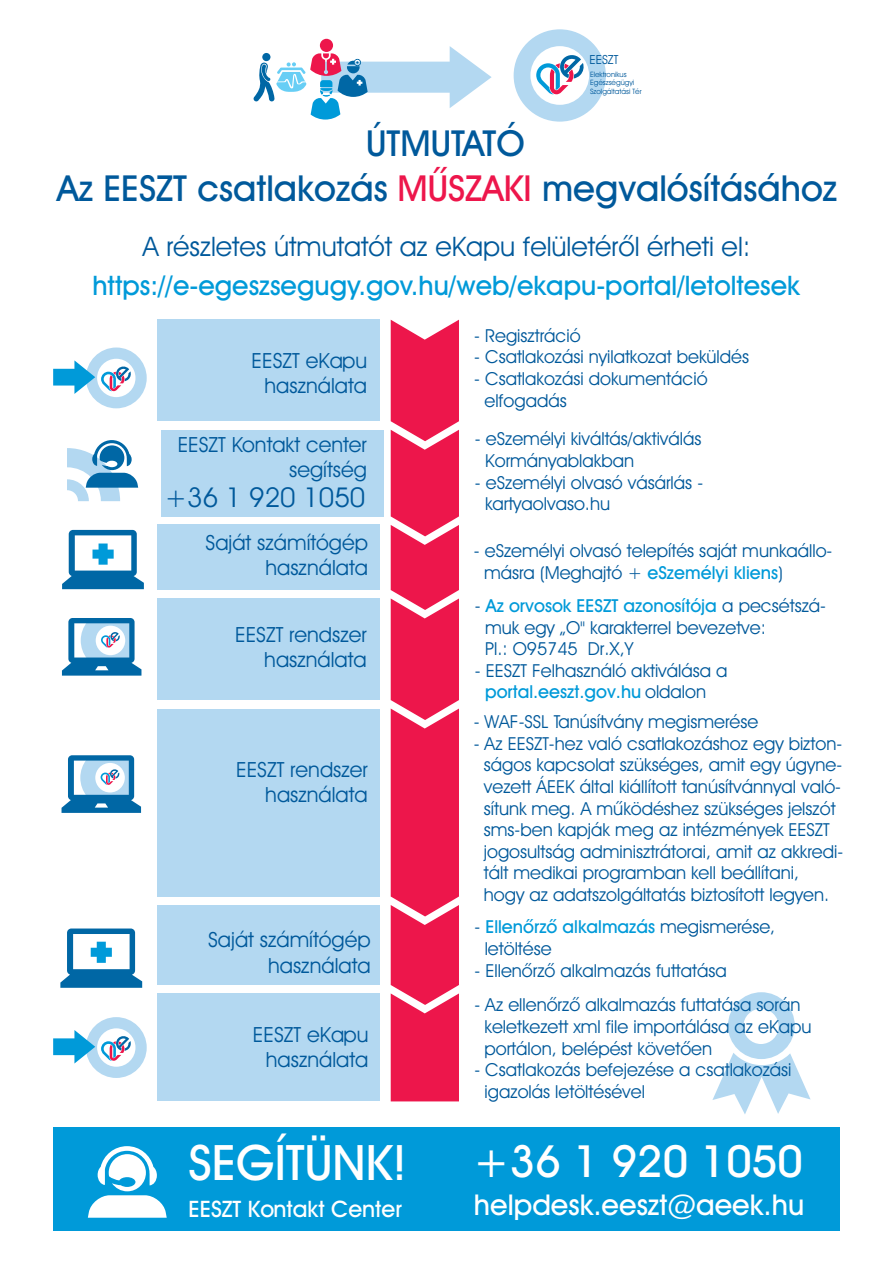
<style>
.page{position:relative;width:894px;height:1263px;background:#fff}
.page>*{position:absolute;margin:0;border:0;box-sizing:border-box;transform-origin:0 0}
.t1{font:700 49.05px "H Avant Garde Gothic";color:#fff}
.t2{font:700 44.55px "H Avant Garde Gothic";color:#fff}
.t3{font:700 36px/45.5px "H Avant Garde Gothic";color:#00599b;text-align:center}
.t4{font:700 28.8px "H Avant Garde Gothic";color:#fff}
.t5{font:27.45px "H Avant Garde Gothic";color:#00599b}
.t6{font:700 27px "H Avant Garde Gothic";color:#009ad9}
.t7{font:27px "H Avant Garde Gothic";color:#00599b}
.t8{font:700 22.8px "H Avant Garde Gothic";color:#fff}
.t9{font:21px/25.2px "H Avant Garde Gothic";color:#00599b;text-align:right}
.t10{font:18px/21.6px "H Avant Garde Gothic";color:#00599b}
.t11{font:12.6px "H Avant Garde Gothic";color:#00599b}
.t12{font:7.35px/8.9px "H Avant Garde Gothic";color:#00599b}
.s1{color:#ed164b}
.s2{font-weight:700;color:#009ad9}
</style>
<div class="page">
<div style="left:53px;top:1128px;width:786px;height:103px;background:#009ad9"></div>
<svg style="left:88px;top:1146px;width:79px;height:72px"></svg>
<svg style="left:712px;top:992px;width:99px;height:122px"></svg>
<svg style="left:391px;top:320px;width:68px;height:781px;background:#ee2858"></svg>
<div style="left:158px;top:320px;width:222px;height:101px;background:#b3d8f1"></div>
<div style="left:162px;top:430px;width:222px;height:86px;background:#b3d8f1"></div>
<div style="left:158px;top:525px;width:222px;height:65px;background:#b3d8f1"></div>
<div style="left:158px;top:599px;width:222px;height:101px;background:#b3d8f1"></div>
<div style="left:158px;top:709px;width:222px;height:188px;background:#b3d8f1"></div>
<div style="left:158px;top:905px;width:222px;height:80px;background:#b3d8f1"></div>
<div style="left:158px;top:993px;width:222px;height:108px;background:#b3d8f1"></div>
<svg style="left:67px;top:440px;width:71px;height:61px"></svg>
<svg style="left:62px;top:530px;width:82px;height:59px"></svg>
<svg style="left:60px;top:929px;width:82px;height:59px"></svg>
<svg style="left:62px;top:618px;width:79px;height:58px"></svg>
<svg style="left:62px;top:755px;width:79px;height:58px"></svg>
<div style="left:320px;top:39px;width:13px;height:13px;background:#ed164b;border-radius:50%"></div>
<svg style="left:254px;top:46px;width:238px;height:74px"></svg>
<svg style="left:514px;top:29px;width:92px;height:93px"></svg>
<svg style="left:53px;top:348px;width:94px;height:60px"></svg>
<svg style="left:53px;top:1017px;width:94px;height:61px"></svg>
<p class="t11" style="left:589px;top:54px;width:30px">EESZT</p>
<p class="t12" style="left:590px;top:70px;width:53px">Elektronikus<br>Egészségügyi<br>Szolgáltatási Tér</p>
<h3 class="t3" style="left:57px;top:124px;width:782px">ÚTMUTATÓ<br>Az EESZT csatlakozás <span class="s1">MÛSZAKI</span> megvalósításához</h3>
<h3 class="t7" style="left:143px;top:235px;width:609px">A részletes útmutatót az eKapu felületérõl érheti el:</h3>
<h3 class="t6" style="left:92px;top:274px;width:709px">https://e-egeszsegugy.gov.hu/web/ekapu-portal/letoltesek</h3>
<p class="t10" style="left:474px;top:326px;width:108px">- Regisztráció</p>
<p class="t10" style="left:474px;top:348px;width:276px">- Csatlakozási nyilatkozat beküldés</p>
<p class="t10" style="left:484px;top:369px;width:225px;text-indent:-10px">- Csatlakozási dokumentáció elfogadás</p>
<p class="t10" style="left:485px;top:430px;width:218px;text-indent:-10px">- eSzemélyi kiváltás/aktiválás<br>Kormányablakban</p>
<p class="t10" style="left:485px;top:473px;width:220px;text-indent:-10px">- eSzemélyi olvasó vásárlás - kartyaolvaso.hu</p>
<p class="t10" style="left:484px;top:542px;width:350px;text-indent:-10px">- eSzemélyi olvasó telepítés saját munkaállo&shy;másra (Meghajtó + <span class="s2">eSzemélyi kliens</span>)</p>
<p class="t9" style="left:252px;top:350px;width:117px">EESZT eKapu használata</p>
<p class="t9" style="left:178px;top:434px;width:191px">EESZT Kontakt center segítség</p>
<h3 class="t5" style="left:164px;top:486px;width:203px">+36 1 920 1050</h3>
<p class="t9" style="left:206px;top:532px;width:164px">Saját számítógép használata</p>
<p class="t9" style="left:235px;top:624px;width:133px">EESZT rendszer használata</p>
<p class="t9" style="left:236px;top:758px;width:133px">EESZT rendszer használata</p>
<p class="t9" style="left:208px;top:929px;width:164px">Saját számítógép használata</p>
<p class="t9" style="left:253px;top:1024px;width:117px">EESZT eKapu használata</p>
<h1 class="t1" style="left:189px;top:1142px;width:220px">SEGÍTÜNK!</h1>
<p class="t8" style="left:188px;top:1200px;width:215px">EESZT Kontakt Center</p>
<p class="t10" style="left:485px;top:597px;width:342px;text-indent:-10px">- <span class="s2">Az orvosok EESZT azonosítója</span> a pecsétszá&shy;muk egy „O" karakterrel bevezetve:<br>Pl.: O95745 Dr.X,Y</p>
<p class="t10" style="left:485px;top:661px;width:244px;text-indent:-10px">- EESZT Felhasználó aktiválása a <span class="s2">portal.eeszt.gov.hu</span> oldalon</p>
<p class="t10" style="left:474px;top:713px;width:286px">- WAF-SSL Tanúsítvány megismerése</p>
<p class="t10" style="left:484px;top:734px;width:361px;text-indent:-10px">- Az EESZT-hez való csatlakozáshoz egy bizton&shy;ságos kapcsolat szükséges, amit egy úgyne&shy;vezett ÁEEK által kiállított tanúsítvánnyal való&shy;sítunk meg. A mûködéshez szükséges jelszót sms-ben kapják meg az intézmények EESZT jogosultság adminisztrátorai, amit az akkredi&shy;tált medikai programban kell beállítani, hogy az adatszolgáltatás biztosított legyen.</p>
<p class="t10" style="left:485px;top:918px;width:292px;text-indent:-10px">- <span class="s2">Ellenõrzõ alkalmazás</span> megismerése, letöltése</p>
<p class="t10" style="left:475px;top:961px;width:254px">- Ellenõrzõ alkalmazás futtatása</p>
<p class="t10" style="left:485px;top:996px;width:328px;text-indent:-10px">- Az ellenõrzõ alkalmazás futtatása során keletkezett xml file importálása az eKapu portálon, belépést követõen</p>
<p class="t10" style="left:485px;top:1061px;width:308px;text-indent:-10px">- Csatlakozás befejezése a csatlakozási igazolás letöltésével</p>
<h2 class="t2" style="left:473px;top:1143px;width:332px">+36 1 920 1050</h2>
<h3 class="t4" style="left:474px;top:1193px;width:332px">helpdesk.eeszt@aeek.hu</h3>
</div>
